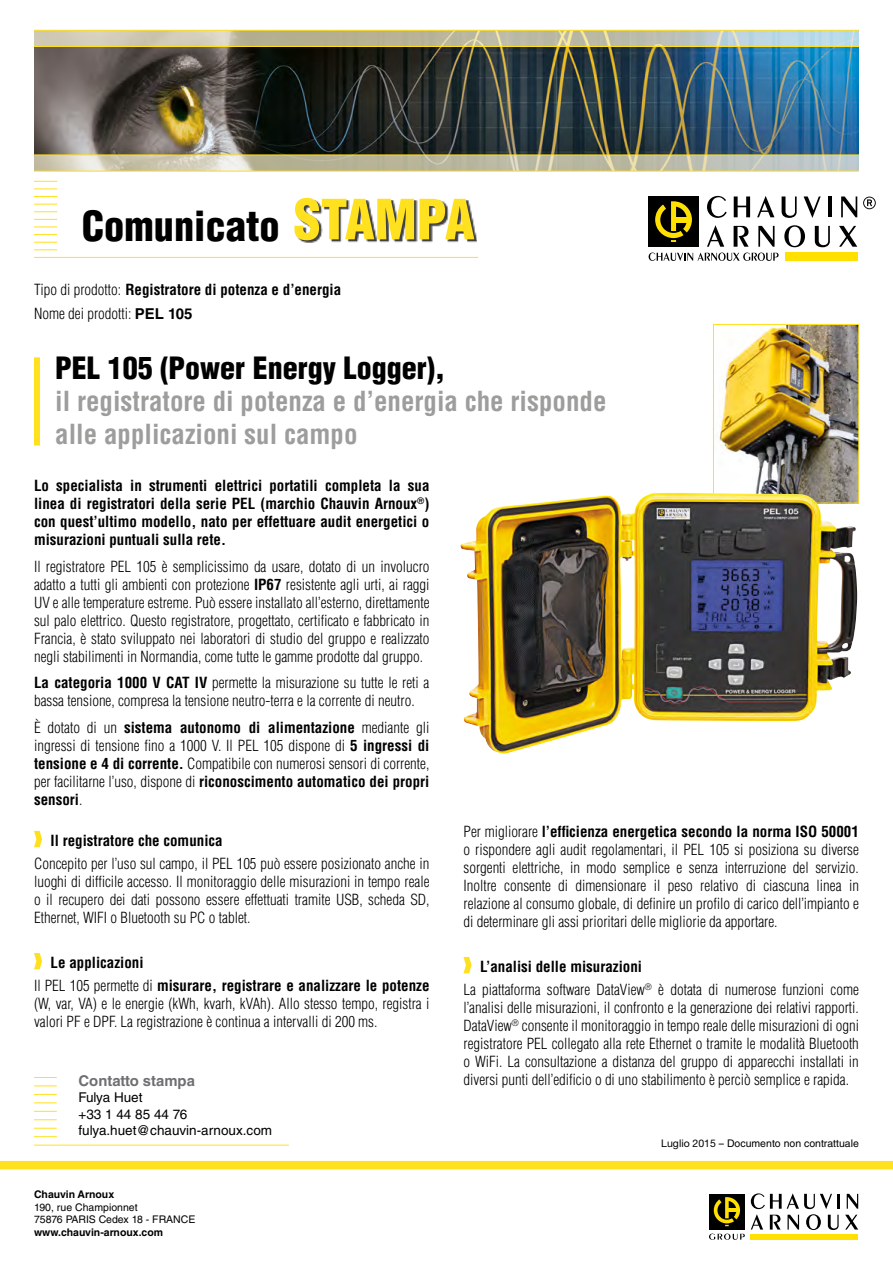
<style>
.page{position:relative;width:893px;height:1263px;background:#fff}
.page>*{position:absolute;margin:0;border:0;box-sizing:border-box;transform-origin:0 0}
.t1{font:900 condensed 54px "Helvetica LT Std";color:#ffe11f}
.t2{font:900 condensed 40.5px "Helvetica LT Std";color:#000}
.t3{font:900 condensed 30px "Helvetica LT Std";color:#000}
.t4{font:700 condensed 27px/32.4px "Helvetica LT Std";color:#9d9d9c}
.t5{font:300 condensed 15px/18px "Helvetica LT Std";color:#000;text-align:justify}
.t6{font:700 condensed 15px/18px "Helvetica LT Std";color:#000;text-align:justify}
.t7{font:700 14.85px "Helvetica LT Std";color:#6d6f71}
.t8{font:13.5px "Helvetica LT Std";color:#000}
.t9{font:10.5px "Helvetica LT Std";color:#000}
.t10{font:700 10.5px "Helvetica LT Std";color:#000}
.s1{font-weight:300}
.s2{font-weight:700;font-stretch:normal}
.s3{font-weight:700}
.s4{font-family:"Helvetica Neue LT Std"}
</style>
<div class="page">
<img style="left:34px;top:47px;width:825px;height:108px">
<div style="left:0;top:1161px;width:893px;height:8px;background:#ffe11f"></div>
<div style="left:751px;top:1234px;width:107px;height:5px;background:#ffe000"></div>
<div style="left:709px;top:1194px;width:36px;height:35px;background:#000"></div>
<svg style="left:714px;top:1197px;width:26px;height:29px"></svg>
<hr style="left:837px;top:1194px;width:3px;height:15px;background:#000">
<svg style="left:847px;top:1194px;width:11px;height:15px"></svg>
<svg style="left:751px;top:1193px;width:88px;height:37px"></svg>
<svg style="left:845px;top:1215px;width:13px;height:14px"></svg>
<svg style="left:709px;top:1233px;width:36px;height:7px"></svg>
<svg style="left:34px;top:196px;width:23px;height:1px"></svg>
<svg style="left:34px;top:181px;width:23px;height:1px"></svg>
<svg style="left:34px;top:204px;width:23px;height:1px"></svg>
<svg style="left:34px;top:189px;width:23px;height:1px"></svg>
<svg style="left:34px;top:211px;width:23px;height:1px"></svg>
<svg style="left:34px;top:219px;width:23px;height:1px"></svg>
<svg style="left:34px;top:227px;width:23px;height:1px"></svg>
<svg style="left:34px;top:234px;width:23px;height:1px"></svg>
<svg style="left:34px;top:242px;width:23px;height:1px"></svg>
<svg style="left:34px;top:249px;width:23px;height:1px"></svg>
<hr style="left:34px;top:257px;width:444px;height:1px;background:#ffe01f">
<svg style="left:34px;top:31px;width:825px;height:15px;background:#c1c2b1"></svg>
<svg style="left:34px;top:156px;width:825px;height:15px;background:#c4c2ab"></svg>
<hr style="left:34px;top:171px;width:825px;height:1px;background:#ffe01f">
<hr style="left:34px;top:155px;width:825px;height:1px;background:#ffe01f">
<hr style="left:34px;top:46px;width:825px;height:1px;background:#ffe01f">
<hr style="left:34px;top:30px;width:825px;height:1px;background:#ffe01f">
<svg style="left:34px;top:1077px;width:23px;height:1px"></svg>
<svg style="left:34px;top:1085px;width:23px;height:1px"></svg>
<svg style="left:34px;top:1094px;width:23px;height:1px"></svg>
<svg style="left:34px;top:1102px;width:23px;height:1px"></svg>
<svg style="left:34px;top:1111px;width:23px;height:1px"></svg>
<svg style="left:34px;top:1119px;width:23px;height:1px"></svg>
<svg style="left:34px;top:1128px;width:23px;height:1px"></svg>
<svg style="left:34px;top:1136px;width:23px;height:1px"></svg>
<hr style="left:34px;top:1145px;width:255px;height:1px;background:#ffe01f">
<div style="left:296px;top:200px;width:180px;height:42px;background:#000;opacity:.75"></div>
<div style="left:785px;top:253px;width:72px;height:8px;background:#ffe000"></div>
<div style="left:648px;top:196px;width:51px;height:51px;background:#000"></div>
<svg style="left:655px;top:201px;width:37px;height:41px"></svg>
<svg style="left:707px;top:196px;width:20px;height:22px"></svg>
<svg style="left:734px;top:196px;width:16px;height:21px"></svg>
<svg style="left:757px;top:196px;width:17px;height:21px"></svg>
<svg style="left:782px;top:196px;width:15px;height:22px"></svg>
<svg style="left:804px;top:196px;width:17px;height:22px"></svg>
<hr style="left:828px;top:196px;width:4px;height:21px;background:#000">
<svg style="left:841px;top:196px;width:16px;height:21px"></svg>
<svg style="left:707px;top:225px;width:17px;height:22px"></svg>
<svg style="left:734px;top:226px;width:15px;height:21px"></svg>
<svg style="left:758px;top:226px;width:16px;height:21px"></svg>
<svg style="left:784px;top:225px;width:21px;height:22px"></svg>
<svg style="left:815px;top:226px;width:15px;height:21px"></svg>
<svg style="left:839px;top:226px;width:18px;height:21px"></svg>
<svg style="left:649px;top:253px;width:129px;height:8px"></svg>
<svg style="left:863px;top:197px;width:13px;height:12px"></svg>
<svg style="left:34px;top:831px;width:8px;height:16px"></svg>
<svg style="left:34px;top:953px;width:8px;height:16px"></svg>
<svg style="left:463px;top:957px;width:9px;height:16px"></svg>
<div style="left:34px;top:357px;width:6px;height:88px;background:#ffe11f"></div>
<img style="left:718px;top:326px;width:139px;height:167px">
<div style="left:713px;top:324px;width:146px;height:179px;border:1px solid #ffe11f"></div>
<img style="left:461px;top:493px;width:396px;height:261px">
<p class="t2" style="left:82px;top:201px;width:200px">Comunicato</p>
<p class="t1" style="left:294px;top:185px;width:183px">STAMPA</p>
<p class="t6" style="left:34px;top:280px;width:309px"><span class="s1">Tipo di prodotto:</span> Registratore di potenza e d’energia</p>
<p class="t5" style="left:34px;top:304px;width:160px">Nome dei prodotti: <span class="s2">PEL 105</span></p>
<p class="t3" style="left:55px;top:349px;width:391px">PEL 105 (Power Energy Logger),</p>
<p class="t4" style="left:55px;top:385px;width:553px">il registratore di potenza e d’energia che risponde alle applicazioni sul campo</p>
<p class="t6" style="left:34px;top:476px;width:397px">Lo specialista in strumenti elettrici portatili completa la sua linea di registratori della serie PEL (marchio Chauvin Arnoux<sup>®</sup>) con quest’ultimo modello, nato per effettuare audit energetici o misurazioni puntuali sulla rete.</p>
<p class="t5" style="left:34px;top:557px;width:397px">Il registratore PEL 105 è semplicissimo da usare, dotato di un involucro adatto a tutti gli ambienti con protezione <span class="s3">IP67</span> resistente agli urti, ai raggi UV e alle temperature estreme. Può essere installato all’esterno, direttamente sul palo elettrico. Questo registratore, progettato, certificato e fabbricato in Francia, è stato sviluppato nei laboratori di studio del gruppo e realizzato negli stabilimenti in Normandia, come tutte le gamme prodotte dal gruppo.</p>
<p class="t5" style="left:34px;top:673px;width:397px"><span class="s3">La categoria 1000 V CAT IV</span> permette la misurazione su tutte le reti a bassa tensione, compresa la tensione neutro-terra e la corrente di neutro.</p>
<p class="t5" style="left:34px;top:718px;width:397px">È dotato di un <span class="s3">sistema autonomo di alimentazione</span> mediante gli ingressi di tensione fino a 1000 V. Il PEL 105 dispone di <span class="s3">5 ingressi di tensione e 4 di corrente.</span> Compatibile con numerosi sensori di corrente, per facilitarne l’uso, dispone di <span class="s3">riconoscimento automatico dei propri sensori</span>.</p>
<p class="t6" style="left:51px;top:831px;width:174px">Il registratore che comunica</p>
<p class="t5" style="left:34px;top:855px;width:397px">Concepito per l’uso sul campo, il PEL 105 può essere posizionato anche in luoghi di difficile accesso. Il monitoraggio delle misurazioni in tempo reale o il recupero dei dati possono essere effettuati tramite USB, scheda SD, Ethernet, WIFI o Bluetooth su PC o tablet.</p>
<p class="t6" style="left:51px;top:953px;width:94px">Le applicazioni</p>
<p class="t5" style="left:34px;top:977px;width:397px">Il PEL 105 permette di <span class="s3">misurare, registrare e analizzare le potenze </span>(W, var, VA) e le energie (kWh, kvarh, kVAh). Allo stesso tempo, registra i valori PF e DPF. La registrazione è continua a intervalli di 200 ms.</p>
<p class="t5" style="left:463px;top:823px;width:397px">Per migliorare <span class="s3">l’efficienza energetica secondo la norma ISO 50001 </span>o rispondere agli audit regolamentari, il PEL 105 si posiziona su diverse sorgenti elettriche, in modo semplice e senza interruzione del servizio.<br>Inoltre consente di dimensionare il peso relativo di ciascuna linea in relazione al consumo globale, di definire un profilo di carico dell’impianto e di determinare gli assi prioritari delle migliorie da apportare.</p>
<p class="t6" style="left:480px;top:957px;width:163px">L’analisi delle misurazioni</p>
<p class="t5" style="left:463px;top:981px;width:397px">La piattaforma software DataView<sup>®</sup> è dotata di numerose funzioni come l’analisi delle misurazioni, il confronto e la generazione dei relativi rapporti.<br>DataView<sup>®</sup> consente il monitoraggio in tempo reale delle misurazioni di ogni registratore PEL collegato alla rete Ethernet o tramite le modalità Bluetooth o WiFi. La consultazione a distanza del gruppo di apparecchi installati in diversi punti dell’edificio o di uno stabilimento è perciò semplice e rapida.</p>
<p class="t7" style="left:79px;top:1071px;width:118px">Contatto stampa</p>
<p class="t8" style="left:79px;top:1089px;width:65px">Fulya Huet</p>
<p class="t8" style="left:79px;top:1106px;width:110px">+33 1 44 85 44 76</p>
<p class="t8" style="left:79px;top:1122px;width:195px">fulya.huet@chauvin-arnoux.com</p>
<p class="t9" style="left:661px;top:1137px;width:199px"><span class="s4">Luglio 2015 –</span> Documento non contrattuale</p>
<p class="t10" style="left:34px;top:1188px;width:82px">Chauvin Arnoux</p>
<p class="t9" style="left:34px;top:1201px;width:105px">190, rue Championnet</p>
<p class="t9" style="left:34px;top:1214px;width:163px">75876 PARIS Cedex 18 - FRANCE</p>
<p class="t10" style="left:34px;top:1226px;width:131px">www.chauvin-arnoux.com</p>
</div>
